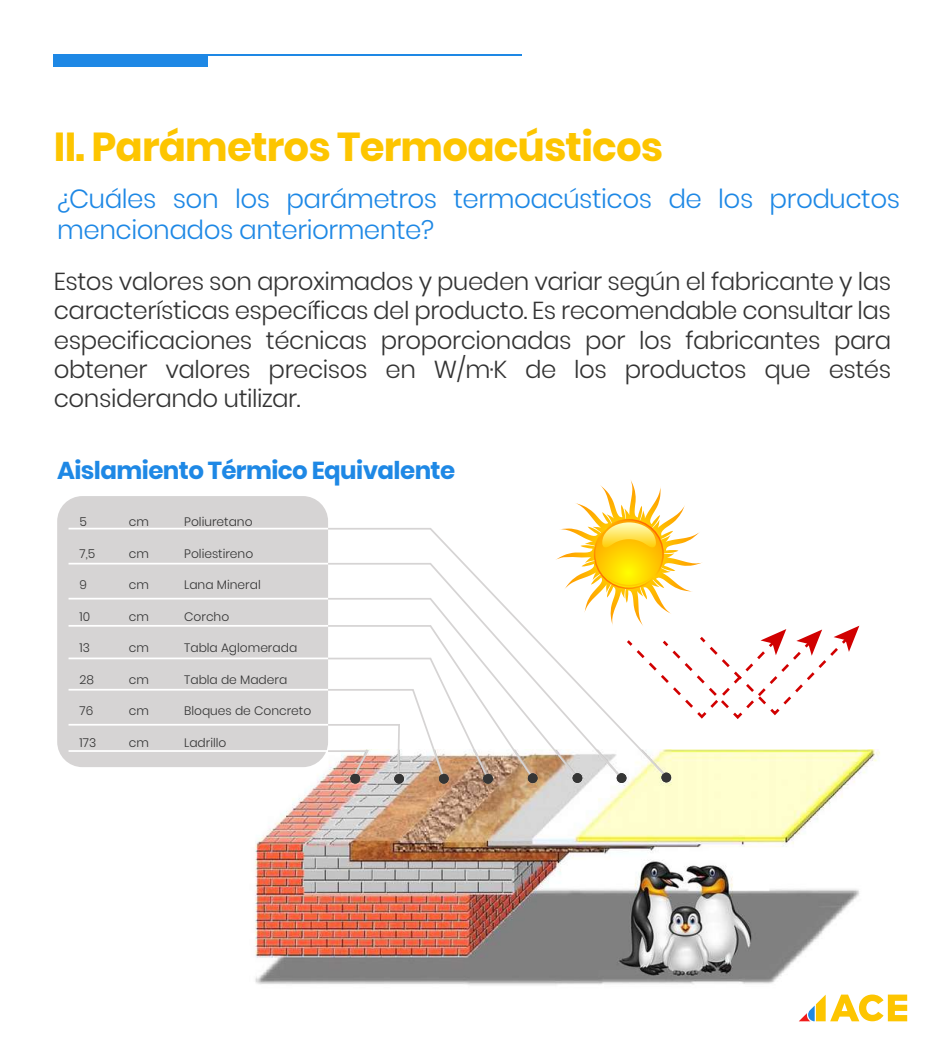
<style>
.page{position:relative;width:945px;height:1059px;background:#fff}
.page>*{position:absolute;margin:0;border:0;box-sizing:border-box;transform-origin:0 0}
.t1{font:700 40.25px "Poppins";letter-spacing:-.02em;color:#fdc500}
.t2{font:300 26.25px/31.5px "Poppins";letter-spacing:-.02em;color:#1e88e5}
.t3{font:300 24.5px/29.4px "Poppins";letter-spacing:-.02em;color:#333;text-align:justify}
.t4{font:700 24.5px "Poppins";letter-spacing:-.025em;color:#1e88e5}
.t5{font:300 12.25px "Poppins";color:#333}
</style>
<div class="page">
<img style="left:255px;top:749px;width:625px;height:236px">
<div style="left:57px;top:496px;width:271px;height:271px;background:#d6d4d4;border-radius:25px"></div>
<div style="left:54px;top:56px;width:154px;height:10px;background:#1e88e5"></div>
<hr style="left:54px;top:54px;width:468px;height:2px;background:#1e88e5">
<svg style="left:799px;top:994px;width:108px;height:27px"></svg>
<svg style="left:666px;top:626px;width:193px;height:93px"></svg>
<svg style="left:575px;top:485px;width:83px;height:42px"></svg>
<hr style="left:69px;top:527px;width:259px;height:2px;background:#fff">
<svg style="left:326px;top:527px;width:340px;height:249px"></svg>
<hr style="left:69px;top:562px;width:259px;height:2px;background:#fff">
<svg style="left:326px;top:562px;width:298px;height:218px"></svg>
<hr style="left:69px;top:597px;width:259px;height:2px;background:#fff">
<svg style="left:326px;top:597px;width:254px;height:183px"></svg>
<hr style="left:69px;top:625px;width:259px;height:1px;background:#fff">
<hr style="left:69px;top:657px;width:259px;height:2px;background:#fff">
<hr style="left:69px;top:688px;width:259px;height:2px;background:#fff">
<hr style="left:69px;top:723px;width:259px;height:2px;background:#fff">
<hr style="left:69px;top:750px;width:259px;height:1px;background:#fff">
<svg style="left:326px;top:624px;width:209px;height:157px"></svg>
<div style="left:350px;top:773px;width:10px;height:10px;background:#353535;border-radius:50%"></div>
<div style="left:394px;top:773px;width:10px;height:10px;background:#353535;border-radius:50%"></div>
<div style="left:439px;top:773px;width:10px;height:10px;background:#353535;border-radius:50%"></div>
<div style="left:483px;top:773px;width:10px;height:10px;background:#353535;border-radius:50%"></div>
<div style="left:528px;top:773px;width:10px;height:10px;background:#353535;border-radius:50%"></div>
<div style="left:573px;top:773px;width:9px;height:9px;background:#353535;border-radius:50%"></div>
<div style="left:617px;top:773px;width:9px;height:9px;background:#353535;border-radius:50%"></div>
<div style="left:661px;top:772px;width:10px;height:10px;background:#353535;border-radius:50%"></div>
<h1 class="t1" style="left:54px;top:124px;width:611px">II. Parámetros Termoacústicos</h1>
<p class="t2" style="left:57px;top:183px;width:844px">¿Cuáles son los parámetros termoacústicos de los productos mencionados anteriormente?</p>
<p class="t3" style="left:54px;top:266px;width:839px">Estos valores son aproximados y pueden variar según el fabricante y las características específicas del producto. Es recomendable consultar las especificaciones técnicas proporcionadas por los fabricantes para obtener valores precisos en W/m·K de los productos que estés considerando utilizar.</p>
<p class="t4" style="left:57px;top:456px;width:400px">Aislamiento Térmico Equivalente</p>
<p class="t5" style="left:80px;top:515px;width:9px">5</p>
<p class="t5" style="left:80px;top:546px;width:17px">7,5</p>
<p class="t5" style="left:80px;top:578px;width:9px">9</p>
<p class="t5" style="left:80px;top:609px;width:12px">10</p>
<p class="t5" style="left:80px;top:640px;width:12px">13</p>
<p class="t5" style="left:80px;top:672px;width:16px">28</p>
<p class="t5" style="left:80px;top:703px;width:15px">76</p>
<p class="t5" style="left:80px;top:735px;width:18px">173</p>
<p class="t5" style="left:129px;top:514px;width:22px">cm</p>
<p class="t5" style="left:129px;top:546px;width:22px">cm</p>
<p class="t5" style="left:129px;top:577px;width:22px">cm</p>
<p class="t5" style="left:129px;top:609px;width:22px">cm</p>
<p class="t5" style="left:129px;top:640px;width:22px">cm</p>
<p class="t5" style="left:129px;top:672px;width:22px">cm</p>
<p class="t5" style="left:129px;top:703px;width:22px">cm</p>
<p class="t5" style="left:129px;top:735px;width:22px">cm</p>
<p class="t5" style="left:184px;top:514px;width:70px">Poliuretano</p>
<p class="t5" style="left:184px;top:546px;width:71px">Poliestireno</p>
<p class="t5" style="left:184px;top:577px;width:78px">Lana Mineral</p>
<p class="t5" style="left:184px;top:609px;width:47px">Corcho</p>
<p class="t5" style="left:184px;top:640px;width:115px">Tabla Aglomerada</p>
<p class="t5" style="left:184px;top:672px;width:105px">Tabla de Madera</p>
<p class="t5" style="left:184px;top:703px;width:129px">Bloques de Concreto</p>
<p class="t5" style="left:184px;top:735px;width:44px">Ladrillo</p>
</div>
